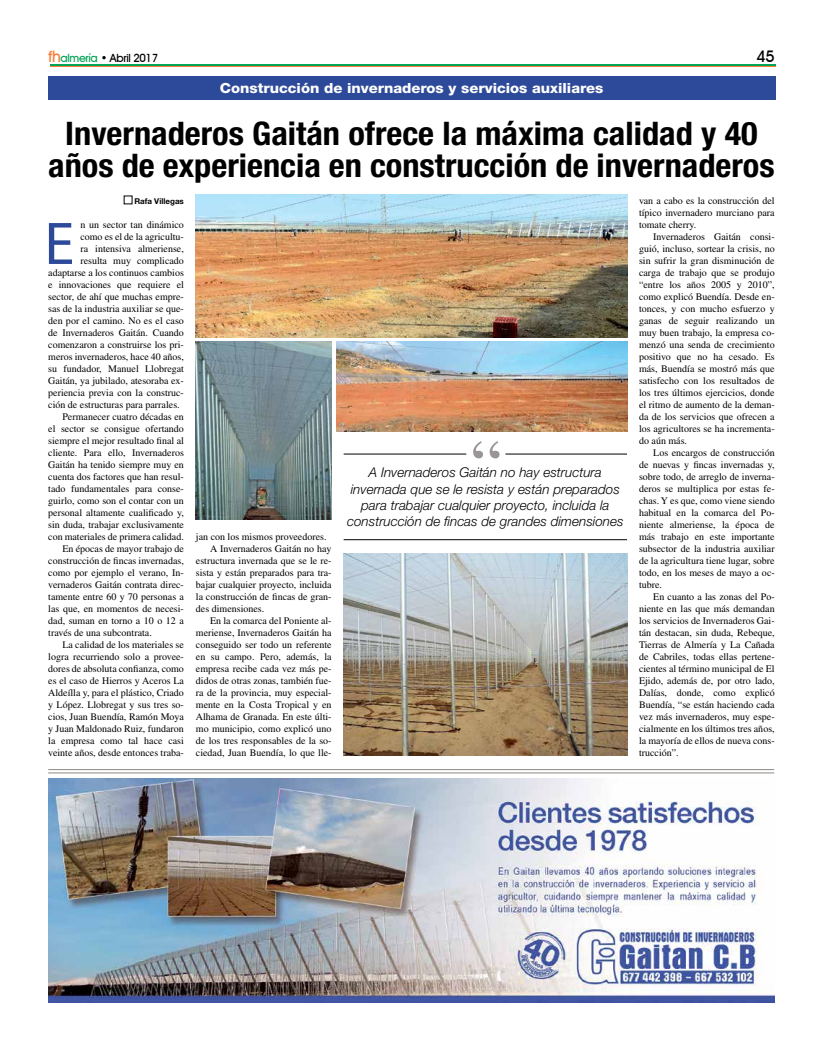
<style>
.page{position:relative;width:823px;height:1049px;background:#fff}
.page>*{position:absolute;margin:0;border:0;box-sizing:border-box;transform-origin:0 0}
.t1{font:condensed 57.3px "Helvetica Neue LT Std";color:#2d4999;scale:1.06 1}
.t2{font:700 condensed 32.5px/32.4px "Helvetica Neue LT Std";color:#000;text-align:center;scale:1.06 1}
.t3{font:500 16px "Avant Garde IT Cby BT";color:#000}
.t4{font:800 14px "Helvetica Neue LT Std";color:#fff;scale:1.06 1}
.t5{font:italic 300 13.4px/16.1px "Helvetica Neue LT Std";color:#000;text-align:center}
.t6{font:500 11.3px "Avant Garde IT Cby BT";letter-spacing:-.03em;color:#000}
.t7{font:10px/12px "Times LT Std";color:#000;text-align:justify}
.t8{font:700 8px "Helvetica Neue LT Std";color:#000}
.s1{font-size:15.7px;color:#f77e37}
.s2{color:#00a357}
</style>
<div class="page">
<div style="left:48px;top:77px;width:727px;height:23px;background:#2d4999"></div>
<hr style="left:50px;top:65px;width:725px;height:1px;background:#00a357">
<hr style="left:50px;top:67px;width:725px;height:1px;background:#f77e37">
<hr style="left:505px;top:454px;width:121px;height:1px;background:#000">
<hr style="left:343px;top:454px;width:123px;height:1px;background:#000">
<hr style="left:343px;top:539px;width:283px;height:1px;background:#000">
<svg style="left:473px;top:441px;width:26px;height:17px"></svg>
<img style="left:48px;top:779px;width:726px;height:223px">
<hr style="left:48px;top:769px;width:725px;height:1px;background:#8c8886">
<hr style="left:48px;top:773px;width:725px;height:1px;background:#8c8886">
<img style="left:336px;top:341px;width:290px;height:90px">
<img style="left:196px;top:194px;width:430px;height:143px">
<img style="left:343px;top:553px;width:283px;height:202px">
<img style="left:196px;top:341px;width:135px;height:179px">
<p class="t6" style="left:48px;top:51px;width:111px"><span class="s1">fh</span><span class="s2">almería</span> • Abril 2017</p>
<h3 class="t3" style="left:756px;top:46px;width:20px">45</h3>
<h3 class="t4" style="left:220px;top:80px;width:363px">Construcción de invernaderos y servicios auxiliares</h3>
<h2 class="t2" style="left:48px;top:116px;width:686px">Invernaderos Gaitán ofrece la máxima calidad y 40 años de experiencia en construcción de invernaderos</h2>
<p class="t8" style="left:134px;top:196px;width:51px">Rafa Villegas</p>
<p class="t7" style="left:80px;top:219px;width:105px">n un sector tan dinámico</p>
<p class="t7" style="left:80px;top:231px;width:105px">como es el de la agricultu-</p>
<p class="t7" style="left:80px;top:243px;width:105px">ra intensiva almeriense,</p>
<p class="t7" style="left:80px;top:255px;width:105px">resulta muy complicado</p>
<p class="t7" style="left:48px;top:267px;width:137px">adaptarse a los continuos cambios</p>
<p class="t7" style="left:48px;top:279px;width:137px">e innovaciones que requiere el</p>
<p class="t7" style="left:48px;top:291px;width:137px">sector, de ahí que muchas empre-</p>
<p class="t7" style="left:48px;top:303px;width:137px">sas de la industria auxiliar se que-</p>
<p class="t7" style="left:48px;top:315px;width:137px">den por el camino. No es el caso</p>
<p class="t7" style="left:48px;top:327px;width:137px">de Invernaderos Gaitán. Cuando</p>
<p class="t7" style="left:48px;top:339px;width:137px">comenzaron a construirse los pri-</p>
<p class="t7" style="left:48px;top:351px;width:137px">meros invernaderos, hace 40 años,</p>
<p class="t7" style="left:48px;top:363px;width:137px">su fundador, Manuel Llobregat</p>
<p class="t7" style="left:48px;top:375px;width:137px">Gaitán, ya jubilado, atesoraba ex-</p>
<p class="t7" style="left:48px;top:387px;width:137px">periencia previa con la construc-</p>
<p class="t7" style="left:48px;top:399px;width:133px">ción de estructuras para parrales.</p>
<p class="t7" style="left:62px;top:411px;width:123px">Permanecer cuatro décadas en</p>
<p class="t7" style="left:48px;top:423px;width:137px">el sector se consigue ofertando</p>
<p class="t7" style="left:48px;top:435px;width:137px">siempre el mejor resultado final al</p>
<p class="t7" style="left:48px;top:447px;width:137px">cliente. Para ello, Invernaderos</p>
<p class="t7" style="left:48px;top:459px;width:137px">Gaitán ha tenido siempre muy en</p>
<p class="t7" style="left:48px;top:471px;width:137px">cuenta dos factores que han resul-</p>
<p class="t7" style="left:48px;top:483px;width:137px">tado fundamentales para conse-</p>
<p class="t7" style="left:48px;top:495px;width:137px">guirlo, como son el contar con un</p>
<p class="t7" style="left:48px;top:507px;width:137px">personal altamente cualificado y,</p>
<p class="t7" style="left:48px;top:519px;width:137px">sin duda, trabajar exclusivamente</p>
<p class="t7" style="left:48px;top:531px;width:137px">con materiales de primera calidad.</p>
<p class="t7" style="left:62px;top:543px;width:123px">En épocas de mayor trabajo de</p>
<p class="t7" style="left:48px;top:555px;width:137px">construcción de fincas invernadas,</p>
<p class="t7" style="left:48px;top:567px;width:137px">como por ejemplo el verano, In-</p>
<p class="t7" style="left:48px;top:579px;width:137px">vernaderos Gaitán contrata direc-</p>
<p class="t7" style="left:48px;top:591px;width:137px">tamente entre 60 y 70 personas a</p>
<p class="t7" style="left:48px;top:603px;width:137px">las que, en momentos de necesi-</p>
<p class="t7" style="left:48px;top:615px;width:137px">dad, suman en torno a 10 o 12 a</p>
<p class="t7" style="left:48px;top:627px;width:105px">través de una subcontrata.</p>
<p class="t7" style="left:62px;top:639px;width:123px">La calidad de los materiales se</p>
<p class="t7" style="left:48px;top:651px;width:137px">logra recurriendo solo a provee-</p>
<p class="t7" style="left:48px;top:663px;width:137px">dores de absoluta confianza, como</p>
<p class="t7" style="left:48px;top:675px;width:137px">es el caso de Hierros y Aceros La</p>
<p class="t7" style="left:48px;top:687px;width:137px">Aldeílla y, para el plástico, Criado</p>
<p class="t7" style="left:48px;top:699px;width:137px">y López. Llobregat y sus tres so-</p>
<p class="t7" style="left:48px;top:711px;width:137px">cios, Juan Buendía, Ramón Moya</p>
<p class="t7" style="left:48px;top:723px;width:137px">y Juan Maldonado Ruiz, fundaron</p>
<p class="t7" style="left:48px;top:735px;width:137px">la empresa como tal hace casi</p>
<p class="t7" style="left:48px;top:747px;width:137px">veinte años, desde entonces traba-</p>
<h1 class="t1" style="left:45px;top:211px;width:28px">E</h1>
<p class="t7" style="left:196px;top:531px;width:132px">jan con los mismos proveedores.</p>
<p class="t7" style="left:210px;top:543px;width:123px">A Invernaderos Gaitán no hay</p>
<p class="t7" style="left:196px;top:555px;width:137px">estructura invernada que se le re-</p>
<p class="t7" style="left:196px;top:567px;width:137px">sista y están preparados para tra-</p>
<p class="t7" style="left:196px;top:579px;width:137px">bajar cualquier proyecto, incluida</p>
<p class="t7" style="left:196px;top:591px;width:137px">la construcción de fincas de gran-</p>
<p class="t7" style="left:196px;top:603px;width:70px">des dimensiones.</p>
<p class="t7" style="left:210px;top:615px;width:123px">En la comarca del Poniente al-</p>
<p class="t7" style="left:196px;top:627px;width:137px">meriense, Invernaderos Gaitán ha</p>
<p class="t7" style="left:196px;top:639px;width:137px">conseguido ser todo un referente</p>
<p class="t7" style="left:196px;top:651px;width:137px">en su campo. Pero, además, la</p>
<p class="t7" style="left:196px;top:663px;width:137px">empresa recibe cada vez más pe-</p>
<p class="t7" style="left:196px;top:675px;width:137px">didos de otras zonas, también fue-</p>
<p class="t7" style="left:196px;top:687px;width:137px">ra de la provincia, muy especial-</p>
<p class="t7" style="left:196px;top:699px;width:137px">mente en la Costa Tropical y en</p>
<p class="t7" style="left:196px;top:711px;width:137px">Alhama de Granada. En este últi-</p>
<p class="t7" style="left:196px;top:723px;width:137px">mo municipio, como explicó uno</p>
<p class="t7" style="left:196px;top:735px;width:137px">de los tres responsables de la so-</p>
<p class="t7" style="left:196px;top:747px;width:137px">ciedad, Juan Buendía, lo que lle-</p>
<h3 class="t5" style="left:347px;top:464px;width:277px">A Invernaderos Gaitán no hay estructura invernada que se le resista y están preparados para trabajar cualquier proyecto, incluida la construcción de fincas de grandes dimensiones</h3>
<p class="t7" style="left:638px;top:195px;width:137px">van a cabo es la construcción del típico invernadero murciano para tomate cherry.</p>
<p class="t7" style="left:638px;top:231px;width:137px;text-indent:14px">Invernaderos Gaitán consi&shy;guió, incluso, sortear la crisis, no sin sufrir la gran disminución de carga de trabajo que se produjo “entre los años 2005 y 2010”, como explicó Buendía. Desde en&shy;tonces, y con mucho esfuerzo y ganas de seguir realizando un muy buen trabajo, la empresa co&shy;menzó una senda de crecimiento positivo que no ha cesado. Es más, Buendía se mostró más que satisfecho con los resultados de los tres últimos ejercicios, donde el ritmo de aumento de la deman&shy;da de los servicios que ofrecen a los agricultores se ha incrementa&shy;do aún más.</p>
<p class="t7" style="left:638px;top:447px;width:137px;text-indent:14px">Los encargos de construcción de nuevas y fincas invernadas y, sobre todo, de arreglo de inverna&shy;deros se multiplica por estas fe&shy;chas. Y es que, como viene siendo habitual en la comarca del Po&shy;niente almeriense, la época de más trabajo en este importante subsector de la industria auxiliar de la agricultura tiene lugar, sobre todo, en los meses de mayo a oc&shy;tubre.</p>
<p class="t7" style="left:638px;top:591px;width:137px;text-indent:14px">En cuanto a las zonas del Po&shy;niente en las que más demandan los servicios de Invernaderos Gai&shy;tán destacan, sin duda, Rebeque, Tierras de Almería y La Cañada de Cabriles, todas ellas pertene&shy;cientes al término municipal de El Ejido, además de, por otro lado, Dalías, donde, como explicó Buendía, “se están haciendo cada vez más invernaderos, muy espe&shy;cialmente en los últimos tres años, la mayoría de ellos de nueva cons&shy;trucción”.</p>
</div>
